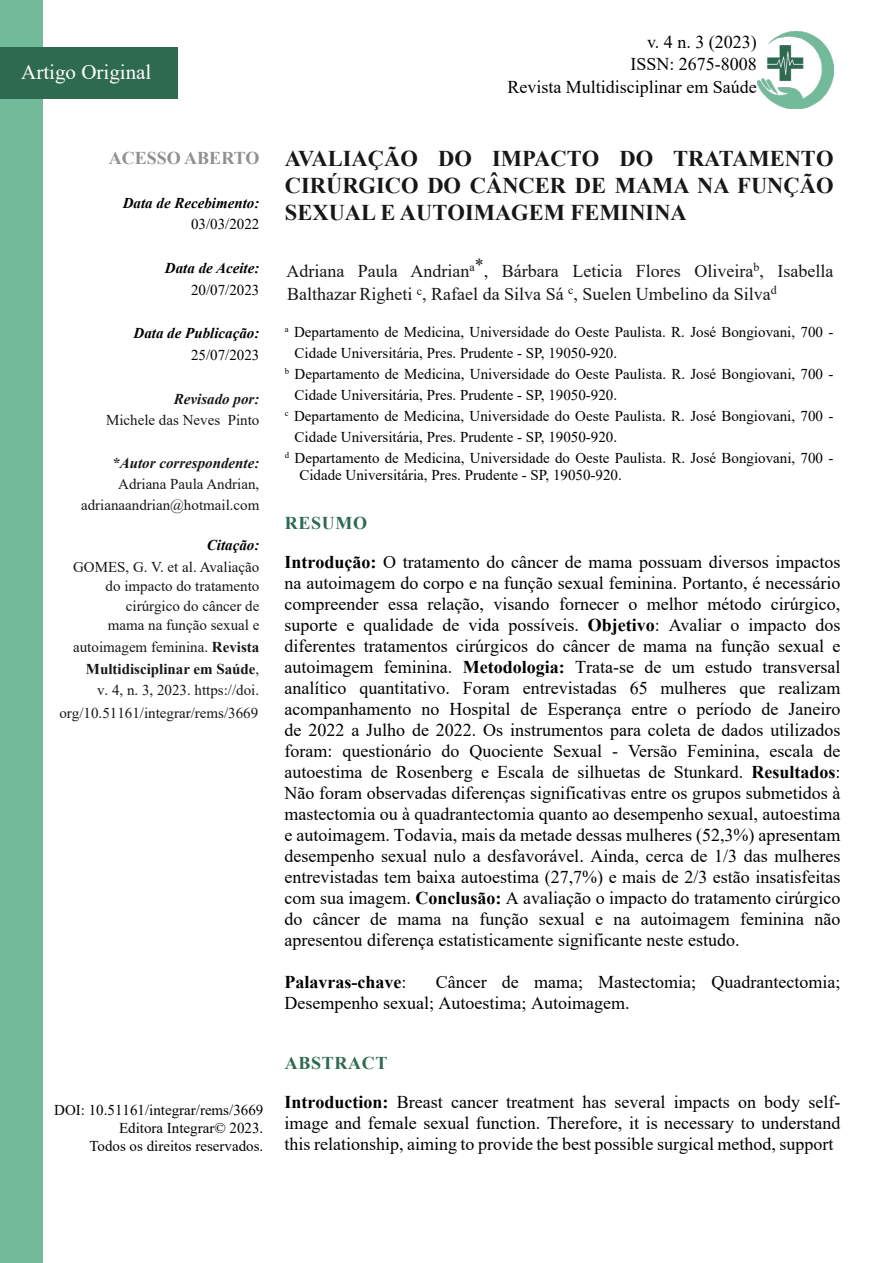
<style>
.page{position:relative;width:893px;height:1263px;background:#fff}
.page>*{position:absolute;margin:0;border:0;box-sizing:border-box;transform-origin:0 0}
.t1{font:700 22.5px/27px "Times New Roman";color:#181717;text-align:justify}
.t2{font:21px "Times New Roman";color:#fffefd}
.t3{font:18px/21px "Times New Roman";color:#000}
.t4{font:18px/22.8px "Times New Roman";color:#181717}
.t5{font:700 18px "Times New Roman";color:#000}
.t6{font:700 18px "Times New Roman";color:#919090}
.t7{font:15px/18px "Times New Roman";color:#000;text-align:right}
.t8{font:15px/19.5px "Times New Roman";color:#181717;text-align:right}
.t9{font:italic 700 15px "Times New Roman";color:#000}
.t10{font:italic 700 15px "Times New Roman";color:#181717}
.s1{font-weight:700}
.s2{font-style:inherit}
.s3{font-weight:700;color:#fff}
.s4{font-weight:700;color:#2d6a4f}
.s5{font-weight:400}
</style>
<div class="page">
<img style="left:758px;top:32px;width:75px;height:76px">
<div style="left:0;top:0;width:43px;height:1262px;background:#73ba9b"></div>
<div style="left:0;top:47px;width:178px;height:52px;background:#2d6a4f"></div>
<p class="t2" style="left:21px;top:58px;width:132px">Artigo Original</p>
<p class="t6" style="left:109px;top:145px;width:152px">ACESSO ABERTO</p>
<p class="t9" style="left:123px;top:192px;width:138px">Data de Recebimento:</p>
<p class="t7" style="left:191px;top:215px;width:70px">03/03/2022</p>
<p class="t9" style="left:165px;top:257px;width:96px">Data de Aceite:</p>
<p class="t7" style="left:191px;top:280px;width:70px">20/07/2023</p>
<p class="t9" style="left:134px;top:323px;width:127px">Data de Publicação:</p>
<p class="t7" style="left:191px;top:345px;width:70px">25/07/2023</p>
<p class="t10" style="left:174px;top:388px;width:87px">Revisado por:</p>
<p class="t8" style="left:106px;top:409px;width:155px">Michele das Neves Pinto</p>
<p class="t10" style="left:112px;top:452px;width:149px">*Autor correspondente:</p>
<p class="t8" style="left:81px;top:473px;width:180px;line-height:21px">Adriana Paula Andrian, adrianaandrian@hotmail.com</p>
<p class="t9" style="left:207px;top:534px;width:54px">Citação:</p>
<p class="t8" style="left:73px;top:556px;width:188px">GOMES, G. V. et al. Avaliação do impacto do tratamento cirúrgico do câncer de<br>mama na função sexual e</p>
<p class="t8" style="left:59px;top:635px;width:201px;line-height:22px">autoimagem feminina. <span class="s1">Revista<br>Multidisciplinar em Saúde</span>,<br>v. 4, n. <span class="s2">3</span>, 2023. https://doi. org/10.51161/integrar/rems/3669</p>
<p class="t7" style="left:54px;top:1101px;width:211px">DOI: 10.51161/integrar/rems/3669<br>Editora Integrar© 2023.<br>Todos os direitos reservados.</p>
<p class="t3" style="left:507px;top:30px;width:251px;line-height:22.5px;text-align:right">v. 4 n. <span class="s2">3</span> (2023)<br>ISSN: 2675-8008<br>Revista Multidisciplinar em Saúde</p>
<p class="t1" style="left:285px;top:144px;width:550px">AVALIAÇÃO DO IMPACTO DO TRATAMENTO CIRÚRGICO DO CÂNCER DE MAMA NA FUNÇÃO SEXUAL E AUTOIMAGEM FEMININA</p>
<p class="t4" style="left:286px;top:259px;width:549px">Adriana Paula Andrian<sup>a</sup>*, Bárbara Leticia Flores Oliveira<sup>b</sup>, Isabella<br>Balthazar Righeti <sup>c</sup>, Rafael da Silva Sá <sup>c</sup>, Suelen Umbelino da Silva<sup>d</sup></p>
<p class="t7" style="left:285px;top:322px;width:550px"><sup>a</sup> Departamento de Medicina, Universidade do Oeste Paulista. R. José Bongiovani, 700 -</p>
<p class="t7" style="left:295px;top:343px;width:324px">Cidade Universitária, Pres. Prudente - SP, 19050-920.</p>
<p class="t7" style="left:285px;top:364px;width:550px"><sup>b</sup> Departamento de Medicina, Universidade do Oeste Paulista. R. José Bongiovani, 700 -</p>
<p class="t7" style="left:295px;top:385px;width:324px">Cidade Universitária, Pres. Prudente - SP, 19050-920.</p>
<p class="t7" style="left:285px;top:406px;width:550px"><sup>c</sup> Departamento de Medicina, Universidade do Oeste Paulista. R. José Bongiovani, 700 -</p>
<p class="t7" style="left:295px;top:427px;width:324px">Cidade Universitária, Pres. Prudente - SP, 19050-920.</p>
<p class="t7" style="left:285px;top:448px;width:550px"><sup>d</sup> Departamento de Medicina, Universidade do Oeste Paulista. R. José Bongiovani, 700 -</p>
<p class="t7" style="left:299px;top:466px;width:324px">Cidade Universitária, Pres. Prudente - SP, 19050-920.</p>
<p class="t3" style="left:285px;top:503px;width:557px;line-height:39px"><span class="s3">RE</span><span class="s4">SUMO<br></span><span class="s1">Introdução:</span> O tratamento do câncer de mama possuam diversos impactos</p>
<p class="t3" style="left:285px;top:572px;width:557px;text-align:justify">na autoimagem do corpo e na função sexual feminina. Portanto, é necessário compreender essa relação, visando fornecer o melhor método cirúrgico, suporte e qualidade de vida possíveis. <span class="s1">Objetivo</span>: Avaliar o impacto dos diferentes tratamentos cirúrgicos do câncer de mama na função sexual e autoimagem feminina. <span class="s1">Metodologia:</span> Trata-se de um estudo transversal analítico quantitativo. Foram entrevistadas 65 mulheres que realizam acompanhamento no Hospital de Esperança entre o período de Janeiro de 2022 a Julho de 2022. Os instrumentos para coleta de dados utilizados foram: questionário do Quociente Sexual - Versão Feminina, escala de autoestima de Rosenberg e Escala de silhuetas de Stunkard. <span class="s1">Resultados</span>:<br>Não foram observadas diferenças significativas entre os grupos submetidos à mastectomia ou à quadrantectomia quanto ao desempenho sexual, autoestima e autoimagem. Todavia, mais da metade dessas mulheres (52,3%) apresentam desempenho sexual nulo a desfavorável. Ainda, cerca de 1/3 das mulheres entrevistadas tem baixa autoestima (27,7%) e mais de 2/3 estão insatisfeitas com sua imagem. <span class="s1">Conclusão:</span> A avaliação o impacto do tratamento cirúrgico do câncer de mama na função sexual e na autoimagem feminina não apresentou diferença estatisticamente significante neste estudo.</p>
<p class="t5" style="left:285px;top:969px;width:123px">Palavras-chave<span class="s5">:</span></p>
<p class="t3" style="left:285px;top:971px;width:557px;text-indent:151px">Câncer de mama; Mastectomia; Quadrantectomia;<br>Desempenho sexual; Autoestima; Autoimagem.</p>
<p class="t3" style="left:285px;top:1043px;width:557px;line-height:39px"><span class="s3">ABSTRACT<br></span><span class="s1">Introduction:</span> Breast cancer treatment has several impacts on body self-</p>
<p class="t3" style="left:285px;top:1112px;width:557px">image and female sexual function. Therefore, it is necessary to understand this relationship, aiming to provide the best possible surgical method, support</p>
</div>
